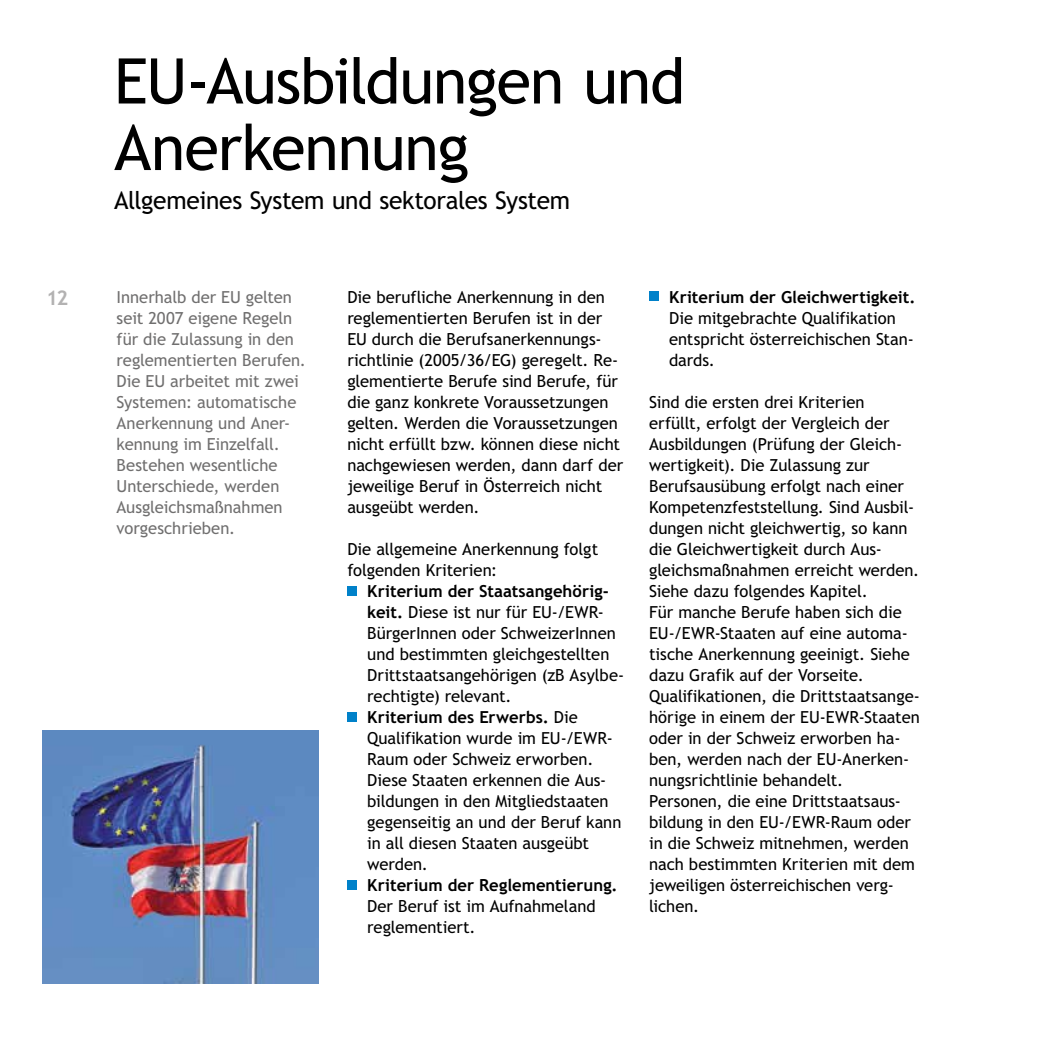
<style>
.page{position:relative;width:1042px;height:1042px;background:#fff}
.page>*{position:absolute;margin:0;border:0;box-sizing:border-box;transform-origin:0 0}
.t1{font:63px/66.5px "Trebuchet SBG2";letter-spacing:-.015em;color:#000}
.t2{font:24.5px "Trebuchet SBG2";letter-spacing:-.01em;color:#000}
.t3{font:700 20.12px "Trebuchet SBG2";color:#b3b2b2}
.t4{font:16.62px/21px "Trebuchet SBG2";letter-spacing:-.005em;color:#000}
.t5{font:16.62px/21px "Trebuchet SBG2";letter-spacing:-.005em;color:#706f6f}
.t6{font:700 16.62px "Trebuchet SBG2";color:#000}
.s1{font-weight:700}
</style>
<div class="page">
<div style="left:347px;top:585px;width:10px;height:10px;background:#0081c9"></div>
<div style="left:347px;top:711px;width:10px;height:10px;background:#0081c9"></div>
<div style="left:347px;top:879px;width:10px;height:10px;background:#0081c9"></div>
<div style="left:649px;top:291px;width:10px;height:10px;background:#0081c9"></div>
<img style="left:42px;top:731px;width:276px;height:252px">
<p class="t3" style="left:47px;top:285px;width:22px">12</p>
<h1 class="t1" style="left:114px;top:49px;width:572px">EU-Ausbildungen und<br>Anerkennung</h1>
<h2 class="t2" style="left:114px;top:185px;width:457px">Allgemeines System und sektorales System</h2>
<p class="t5" style="left:117px;top:287px;width:191px">Innerhalb der EU gelten seit 2007 eigene Regeln für die Zulassung in den reglementierten Berufen.<br>Die EU arbeitet mit zwei<br>Systemen: automatische<br>Anerkennung und Aner&shy;kennung im Einzelfall.<br>Bestehen wesentliche<br>Unterschiede, werden<br>Ausgleichsmaßnahmen vorgeschrieben.</p>
<p class="t4" style="left:347px;top:287px;width:277px">Die berufliche Anerkennung in den reglementierten Berufen ist in der EU durch die Berufsanerkennungs&shy;richtlinie (2005/36/EG) geregelt. Re&shy;glementierte Berufe sind Berufe, für die ganz konkrete Voraussetzungen gelten. Werden die Voraussetzungen nicht erfüllt bzw. können diese nicht nachgewiesen werden, dann darf der jeweilige Beruf in Österreich nicht ausgeübt werden.</p>
<p class="t4" style="left:347px;top:539px;width:252px">Die allgemeine Anerkennung folgt folgenden Kriterien:</p>
<p class="t4" style="left:367px;top:581px;width:259px"><span class="s1">Kriterium der Staatsangehörig&shy;keit.</span> Diese ist nur für EU-/EWR-<br>BürgerInnen oder SchweizerInnen und bestimmten gleichgestellten<br>Drittstaatsangehörigen (zB Asylbe&shy;rechtigte) relevant.<br><span class="s1">Kriterium des Erwerbs.</span> Die<br>Qualifikation wurde im EU-/EWR-<br>Raum oder Schweiz erworben.<br>Diese Staaten erkennen die Aus&shy;bildungen in den Mitgliedstaaten gegenseitig an und der Beruf kann in all diesen Staaten ausgeübt werden.</p>
<p class="t6" style="left:367px;top:874px;width:252px">Kriterium der Reglementierung.</p>
<p class="t4" style="left:367px;top:896px;width:230px">Der Beruf ist im Aufnahmeland reglementiert.</p>
<p class="t6" style="left:669px;top:286px;width:248px">Kriterium der Gleichwertigkeit.</p>
<p class="t4" style="left:669px;top:308px;width:246px">Die mitgebrachte Qualifikation entspricht österreichischen Stan&shy;dards.</p>
<p class="t4" style="left:649px;top:392px;width:272px">Sind die ersten drei Kriterien erfüllt, erfolgt der Vergleich der Ausbildungen (Prüfung der Gleich&shy;wertigkeit). Die Zulassung zur Berufsausübung erfolgt nach einer Kompetenzfeststellung. Sind Ausbil&shy;dungen nicht gleichwertig, so kann die Gleichwertigkeit durch Aus&shy;gleichsmaßnahmen erreicht werden.<br>Siehe dazu folgendes Kapitel.<br>Für manche Berufe haben sich die EU-/EWR-Staaten auf eine automa&shy;tische Anerkennung geeinigt. Siehe dazu Grafik auf der Vorseite.<br>Qualifikationen, die Drittstaatsange&shy;hörige in einem der EU-EWR-Staaten oder in der Schweiz erworben ha&shy;ben, werden nach der EU-Anerken&shy;nungsrichtlinie behandelt.<br>Personen, die eine Drittstaatsaus&shy;bildung in den EU-/EWR-Raum oder in die Schweiz mitnehmen, werden nach bestimmten Kriterien mit dem jeweiligen österreichischen verg&shy;lichen.</p>
</div>
